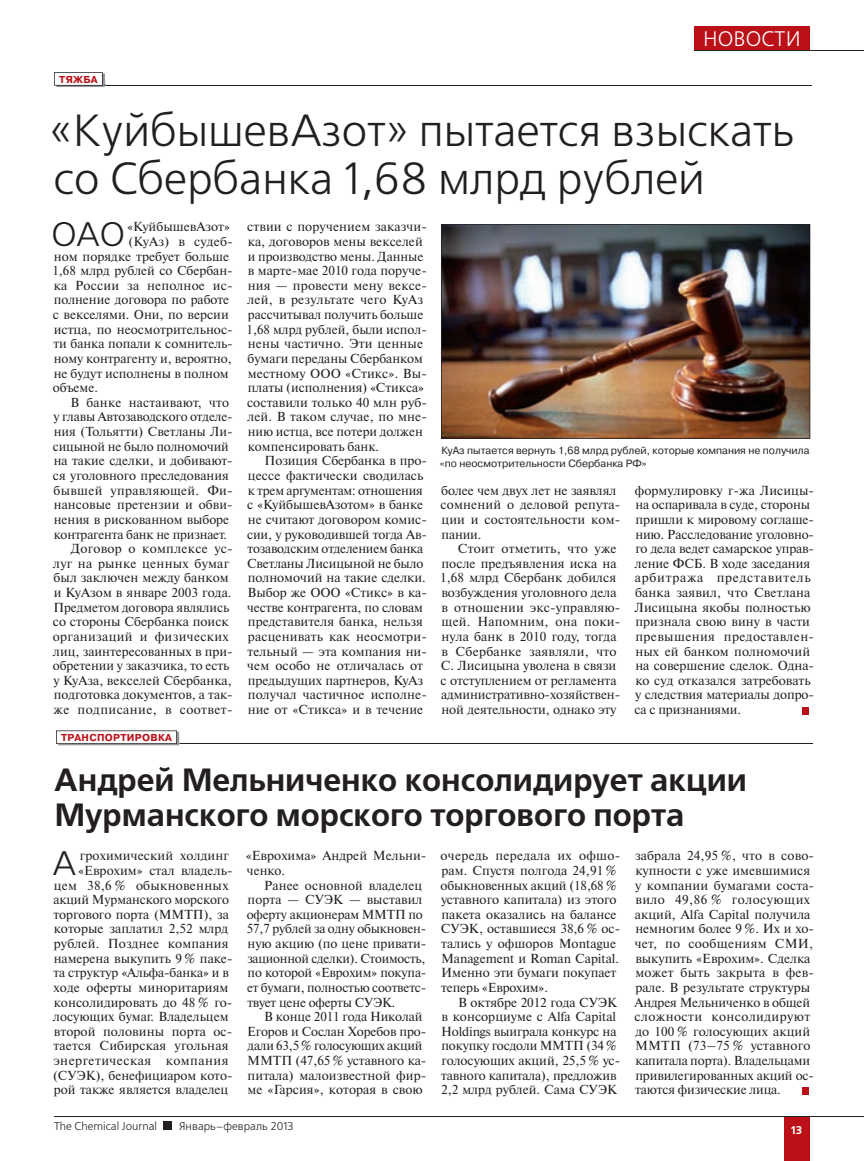
<style>
.page{position:relative;width:864px;height:1161px;background:#fff}
.page>*{position:absolute;margin:0;border:0;box-sizing:border-box;transform-origin:0 0}
.t1{font:45px/48px "Free Set C";color:#231f20}
.t2{font:33.9px "Free Set C";color:#231f20}
.t3{font:700 32.1px/34.5px "Free Set C";color:#231f20}
.t4{font:21px "Free Set C";letter-spacing:.005em;color:#fff}
.t5{font:13.05px/14.7px "Newton C";color:#231f20}
.t6{font:13.05px "Newton C";letter-spacing:.025em;color:#231f20}
.t7{font:13.05px "Newton C";letter-spacing:.02em;color:#231f20}
.t8{font:13.05px "Newton C";letter-spacing:.03em;color:#231f20}
.t9{font:13.05px "Newton C";letter-spacing:.035em;color:#231f20}
.t10{font:11.25px "Free Set C";color:#231f20}
.t11{font:700 11.25px "Free Set C";color:#fff}
.t12{font:10.5px/12.8px "Pragmatica C";color:#231f20}
.t13{font:700 10.05px "Pragmatica C";letter-spacing:.03em;color:#bb1018}
</style>
<div class="page">
<hr style="left:103px;top:85px;width:708px;height:1px;background:#231f20">
<img style="left:56px;top:86px;width:49px;height:1px">
<svg style="left:54px;top:72px;width:51px;height:14px"></svg>
<div style="left:801px;top:707px;width:7px;height:7px;background:#bb1018"></div>
<img style="left:441px;top:224px;width:369px;height:215px">
<hr style="left:174px;top:743px;width:639px;height:1px;background:#231f20">
<svg style="left:56px;top:730px;width:123px;height:14px"></svg>
<div style="left:801px;top:1087px;width:7px;height:7px;background:#bb1018"></div>
<div style="left:783px;top:1116px;width:26px;height:45px;background:#bb1018"></div>
<hr style="left:54px;top:1116px;width:755px;height:1px;background:#231f20">
<hr style="left:809px;top:1116px;width:54px;height:1px;background:#231f20">
<div style="left:164px;top:1121px;width:8px;height:9px;background:#231f20"></div>
<div style="left:694px;top:27px;width:115px;height:23px;background:#bb1018"></div>
<hr style="left:694px;top:50px;width:115px;height:1px;background:#231f20">
<hr style="left:809px;top:50px;width:54px;height:1px;background:#231f20">
<h3 class="t4" style="left:703px;top:30px;width:99px">НОВОСТИ</h3>
<p class="t13" style="left:59px;top:76px;width:40px">ТЯЖБА</p>
<h1 class="t1" style="left:50px;top:110px;width:747px">«КуйбышевАзот» пытается взыскать со Сбербанка 1,68 млрд рублей</h1>
<h2 class="t2" style="left:51px;top:221px;width:75px">ОАО</h2>
<p class="t5" style="left:127px;top:221px;width:104px">«КуйбышевАзот»</p>
<p class="t5" style="left:246px;top:221px;width:182px">ствии с поручением заказчи&shy;ка, договоров мены векселей и производство мены. Данные в марте-мае 2010 года поруче&shy;ния — провести мену вексе&shy;лей, в результате чего КуАз рассчитывал получить больше<br>1,68 млрд рублей, были испол&shy;нены частично. Эти ценные бумаги переданы Сбербанком местному ООО «Стикс». Вы&shy;платы (исполнения) «Стикса» составили только 40 млн руб&shy;лей. В таком случае, по мне&shy;нию истца, все потери должен компенсировать банк.</p>
<p class="t5" style="left:247px;top:455px;width:181px;text-indent:18px">Позиция Сбербанка в про&shy;цессе фактически сводилась к трем аргументам: отношения с «КуйбышевАзотом» в банке не считают договором комис&shy;сии, у руководившей тогда Ав&shy;тозаводским отделением банка<br>Светланы Лисицыной не было полномочий на такие сделки.<br>Выбор же ООО «Стикс» в ка&shy;честве контрагента, по словам представителя банка, нельзя расценивать как неосмотри&shy;тельный — эта компания ни&shy;чем особо не отличалась от предыдущих партнеров, КуАз получал частичное исполне&shy;ние от «Стикса» и в течение</p>
<p class="t5" style="left:128px;top:235px;width:106px">(КуАз) в судеб-</p>
<p class="t5" style="left:54px;top:250px;width:177px">ном порядке требует больше</p>
<p class="t5" style="left:52px;top:264px;width:182px">1,68 млрд рублей со Сбербан-</p>
<p class="t5" style="left:54px;top:279px;width:180px">ка России за неполное ис-</p>
<p class="t5" style="left:54px;top:294px;width:177px">полнение договора по работе</p>
<p class="t5" style="left:53px;top:308px;width:177px">с векселями. Они, по версии</p>
<p class="t5" style="left:54px;top:323px;width:180px">истца, по неосмотрительнос-</p>
<p class="t5" style="left:53px;top:338px;width:181px">ти банка попали к сомнитель-</p>
<p class="t5" style="left:54px;top:352px;width:179px">ному контрагенту и, вероятно,</p>
<p class="t5" style="left:54px;top:367px;width:176px">не будут исполнены в полном</p>
<p class="t5" style="left:53px;top:381px;width:47px">объеме.</p>
<p class="t7" style="left:70px;top:398px;width:160px">В банке настаивают, что</p>
<p class="t5" style="left:53px;top:411px;width:181px">у главы Автозаводского отделе-</p>
<p class="t5" style="left:54px;top:425px;width:180px">ния (Тольятти) Светланы Ли-</p>
<p class="t5" style="left:53px;top:440px;width:177px">сицыной не было полномочий</p>
<p class="t5" style="left:54px;top:455px;width:180px">на такие сделки, и добивают-</p>
<p class="t5" style="left:53px;top:469px;width:177px">ся уголовного преследования</p>
<p class="t6" style="left:53px;top:485px;width:181px">бывшей управляющей. Фи-</p>
<p class="t5" style="left:54px;top:498px;width:180px">нансовые претензии и обви-</p>
<p class="t5" style="left:54px;top:513px;width:177px">нения в рискованном выборе</p>
<p class="t5" style="left:54px;top:528px;width:175px">контрагента банк не признает.</p>
<p class="t6" style="left:71px;top:544px;width:163px">Договор о комплексе ус-</p>
<p class="t5" style="left:53px;top:557px;width:177px">луг на рынке ценных бумаг</p>
<p class="t5" style="left:53px;top:572px;width:177px">был заключен между банком</p>
<p class="t5" style="left:54px;top:586px;width:179px">и КуАзом в январе 2003 года.</p>
<p class="t5" style="left:53px;top:601px;width:177px">Предметом договора являлись</p>
<p class="t5" style="left:53px;top:615px;width:177px">со стороны Сбербанка поиск</p>
<p class="t6" style="left:53px;top:632px;width:177px">организаций и физических</p>
<p class="t5" style="left:53px;top:645px;width:181px">лиц, заинтересованных в при-</p>
<p class="t5" style="left:53px;top:659px;width:178px">обретении у заказчика, то есть</p>
<p class="t5" style="left:53px;top:674px;width:180px">у КуАза, векселей Сбербанка,</p>
<p class="t5" style="left:54px;top:689px;width:180px">подготовка документов, а так-</p>
<p class="t8" style="left:53px;top:705px;width:181px">же подписание, в соответ-</p>
<p class="t12" style="left:440px;top:445px;width:371px">КуАз пытается вернуть 1,68 млрд рублей, которые компания не получила «по неосмотрительности Сбербанка РФ»</p>
<p class="t5" style="left:634px;top:484px;width:181px">формулировку г-жа Лисицы&shy;на оспаривала в суде, стороны пришли к мировому соглаше&shy;нию. Расследование уголовно&shy;го дела ведет самарское управ&shy;ление ФСБ. В ходе заседания арбитража представитель банка заявил, что Светлана<br>Лисицына якобы полностью признала свою вину в части превышения предоставлен&shy;ных ей банком полномочий на совершение сделок. Одна&shy;ко суд отказался затребовать у след ствия материалы допро&shy;са с признаниями.</p>
<p class="t5" style="left:440px;top:484px;width:181px">более чем двух лет не заявлял сомнений о деловой репута&shy;ции и состоятельности ком&shy;пании.</p>
<p class="t5" style="left:440px;top:542px;width:181px;text-indent:18px">Стоит отметить, что уже после предъявления иска на<br>1,68 млрд Сбербанк добился возбуждения уголовного дела в отношении экс-управляю&shy;щей. Напомним, она поки&shy;нула банк в 2010 году, тогда в Сбербанке заявляли, что<br>С. Лисицына уволена в связи с отступлением от регламента административно-хозяйствен&shy;ной деятельности, однако эту</p>
<p class="t13" style="left:61px;top:734px;width:112px">ТРАНСПОРТИРОВКА</p>
<h3 class="t3" style="left:54px;top:765px;width:694px">Андрей Мельниченко консолидирует акции<br>Мурманского морского торгового порта</h3>
<h2 class="t2" style="left:53px;top:849px;width:25px">А</h2>
<p class="t5" style="left:80px;top:849px;width:150px">грохимический холдинг</p>
<p class="t5" style="left:634px;top:849px;width:181px">забрала 24,95 %, что в сово&shy;купности с уже имевшимися у компании бумагами соста&shy;вило 49,86 % голосующих акций, Alfa Capital получила немногим более 9 %. Их и хо&shy;чет, по сообщениям СМИ, выкупить «Еврохим». Сделка может быть закрыта в фев&shy;рале. В результате структуры<br>Андрея Мельниченко в общей сложности консолидируют до 100 % голосующих акций<br>ММТП (73–75 % уставного капитала порта). Владельцами привилегированных акций ос&shy;таются физические лица.</p>
<p class="t5" style="left:440px;top:849px;width:181px">очередь передала их офшо&shy;рам. Спустя полгода 24,91 % обыкновенных акций (18,68 % уставного капитала) из этого пакета оказались на балансе<br>СУЭК, оставшиеся 38,6 % ос&shy;тались у офшоров Montague<br>Management и Roman Capital.<br>Именно эти бумаги покупает теперь «Еврохим».</p>
<p class="t5" style="left:441px;top:996px;width:181px;text-indent:17px">В октябре 2012 года СУЭК в консорциуме с Alfa Capital<br>Holdings выиграла конкурс на покупку госдоли ММТП (34 % голосующих акций, 25,5 % ус&shy;тавного капитала), предложив<br>2,2 млрд рублей. Сама СУЭК</p>
<p class="t5" style="left:246px;top:849px;width:182px">«Еврохима» Андрей Мельни&shy;ченко.</p>
<p class="t5" style="left:247px;top:879px;width:181px;text-indent:17px">Ранее основной владелец порта — СУЭК — выставил оферту акционерам ММТП по<br>57,7 рублей за одну обыкновен&shy;ную акцию (по цене привати&shy;зационной сделки). Стоимость, по которой «Еврохим» покупа&shy;ет бумаги, полностью соответс&shy;твует цене оферты СУЭК.</p>
<p class="t5" style="left:247px;top:1010px;width:180px;text-indent:17px">В конце 2011 года Николай<br>Егоров и Сослан Хоребов про&shy;дали 63,5 % голосующих акций<br>ММТП (47,65 % уставного ка&shy;питала) малоизвестной фир&shy;ме «Гарсия», которая в свою</p>
<p class="t5" style="left:78px;top:864px;width:156px">«Еврохим» стал владель-</p>
<p class="t7" style="left:54px;top:880px;width:176px">цем 38,6 % обыкновенных</p>
<p class="t5" style="left:53px;top:893px;width:177px">акций Мурманского морского</p>
<p class="t5" style="left:53px;top:908px;width:177px">торгового порта (ММТП), за</p>
<p class="t5" style="left:54px;top:923px;width:176px">которые заплатил 2,52 млрд</p>
<p class="t5" style="left:54px;top:937px;width:176px">рублей. Позднее компания</p>
<p class="t5" style="left:54px;top:952px;width:180px">намерена выкупить 9 % паке-</p>
<p class="t5" style="left:53px;top:966px;width:177px">та структур «Альфа-банка» и в</p>
<p class="t5" style="left:54px;top:981px;width:176px">ходе оферты миноритариям</p>
<p class="t5" style="left:54px;top:996px;width:180px">консолидировать до 48 % го-</p>
<p class="t5" style="left:53px;top:1010px;width:177px">лосующих бумаг. Владельцем</p>
<p class="t5" style="left:54px;top:1025px;width:180px">второй половины порта ос-</p>
<p class="t5" style="left:53px;top:1040px;width:176px">тается Сибирская угольная</p>
<p class="t9" style="left:53px;top:1056px;width:176px">энергетическая компания</p>
<p class="t5" style="left:53px;top:1069px;width:181px">(СУЭК), бенефициаром кото-</p>
<p class="t5" style="left:54px;top:1083px;width:176px">рой также является владелец</p>
<p class="t10" style="left:54px;top:1121px;width:104px">The Chemical Journal</p>
<p class="t10" style="left:179px;top:1121px;width:116px">Январь–февраль 2013</p>
<p class="t11" style="left:790px;top:1125px;width:13px">13</p>
</div>
